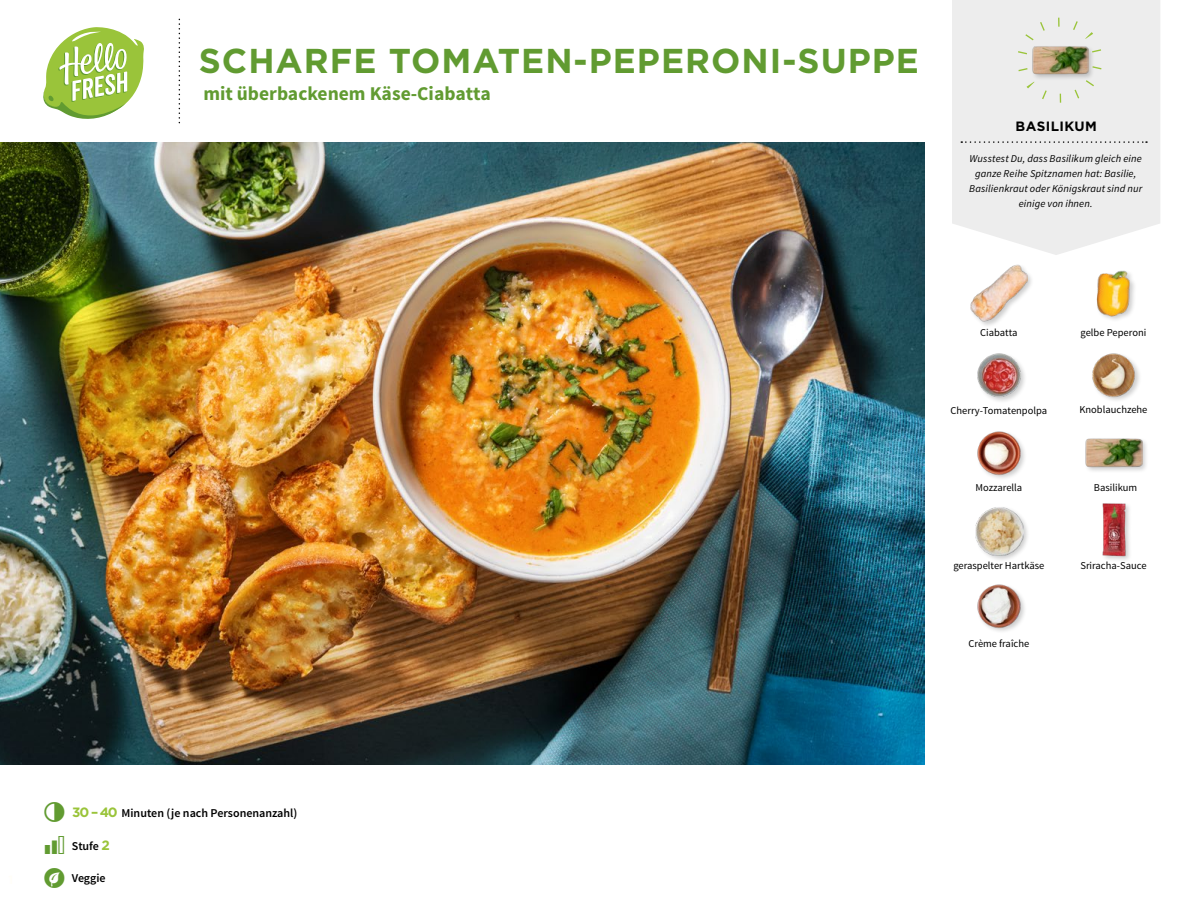
<style>
.page{position:relative;width:1188px;height:918px;background:#fff}
.page>*{position:absolute;margin:0;border:0;box-sizing:border-box;transform-origin:0 0}
.t1{font:700 34.5px "Gotham";letter-spacing:.03em;color:#619b31}
.t2{font:700 19.5px "Source Sans Pro";color:#619b31}
.t3{font:700 13.5px "Gotham";letter-spacing:.03em;color:#000}
.t4{font:600 12px "Source Sans Pro";color:#000}
.t5{font:10.5px "Source Sans Pro";color:#000}
.t6{font:italic 10.5px/14.7px "Source Sans Pro";letter-spacing:.01em;color:#000;text-align:center}
.s1{font-family:"Gotham";font-weight:700;font-size:13.5px;color:#9ac43a}
</style>
<div class="page">
<svg style="left:43px;top:27px;width:101px;height:92px"></svg>
<div style="left:952px;top:0;width:208px;height:255px;background:#ededed"></div>
<svg style="left:961px;top:141px;width:186px;height:2px"></svg>
<div style="left:1031px;top:45px;width:64px;height:37px;background:#000;opacity:.2"></div>
<img style="left:1031px;top:31px;width:57px;height:58px">
<div style="left:1017px;top:18px;width:85px;height:85px;border:9px dashed #9ac43a;border-radius:50%"></div>
<img style="left:977px;top:584px;width:48px;height:47px">
<div style="left:1101px;top:502px;width:32px;height:60px;background:#000;opacity:.2"></div>
<img style="left:1101px;top:502px;width:32px;height:56px">
<div style="left:974px;top:505px;width:56px;height:57px;background:#000;opacity:.2"></div>
<img style="left:976px;top:507px;width:48px;height:48px">
<div style="left:1085px;top:437px;width:63px;height:37px;background:#000;opacity:.2"></div>
<img style="left:1085px;top:437px;width:57px;height:37px">
<img style="left:977px;top:431px;width:48px;height:48px">
<img style="left:977px;top:353px;width:48px;height:48px">
<img style="left:1092px;top:353px;width:48px;height:48px">
<img style="left:1096px;top:270px;width:39px;height:50px">
<div style="left:970px;top:264px;width:64px;height:64px;background:#000;opacity:.2"></div>
<img style="left:970px;top:265px;width:57px;height:57px">
<img style="left:0;top:142px;width:925px;height:623px">
<h1 class="t1" style="left:199px;top:38px;width:722px">SCHARFE TOMATEN-PEPERONI-SUPPE</h1>
<h2 class="t2" style="left:203px;top:81px;width:289px">mit überbackenem Käse-Ciabatta</h2>
<p class="t3" style="left:1016px;top:117px;width:83px">BASILIKUM</p>
<p class="t6" style="left:969px;top:152px;width:175px">Wusstest Du, dass Basilikum gleich eine ganze Reihe Spitznamen hat: Basilie, Basilienkraut oder Königskraut sind nur einige von ihnen.</p>
<p class="t5" style="left:980px;top:326px;width:39px">Ciabatta</p>
<p class="t5" style="left:1081px;top:326px;width:67px">gelbe Peperoni</p>
<p class="t5" style="left:951px;top:404px;width:98px">Cherry-Tomatenpolpa</p>
<p class="t5" style="left:1079px;top:403px;width:70px">Knoblauchzehe</p>
<p class="t5" style="left:975px;top:481px;width:48px">Mozzarella</p>
<p class="t5" style="left:1094px;top:481px;width:45px">Basilikum</p>
<p class="t5" style="left:953px;top:559px;width:93px">geraspelter Hartkäse</p>
<p class="t5" style="left:1080px;top:559px;width:68px">Sriracha-Sauce</p>
<p class="t5" style="left:968px;top:637px;width:62px">Crème fraîche</p>
<p class="t4" style="left:72px;top:805px;width:227px"><span class="s1">30 –40</span> Minuten (je nach Personenanzahl)</p>
<p class="t4" style="left:72px;top:838px;width:40px">Stufe <span class="s1">2</span></p>
<p class="t4" style="left:72px;top:871px;width:35px">Veggie</p>
</div>
